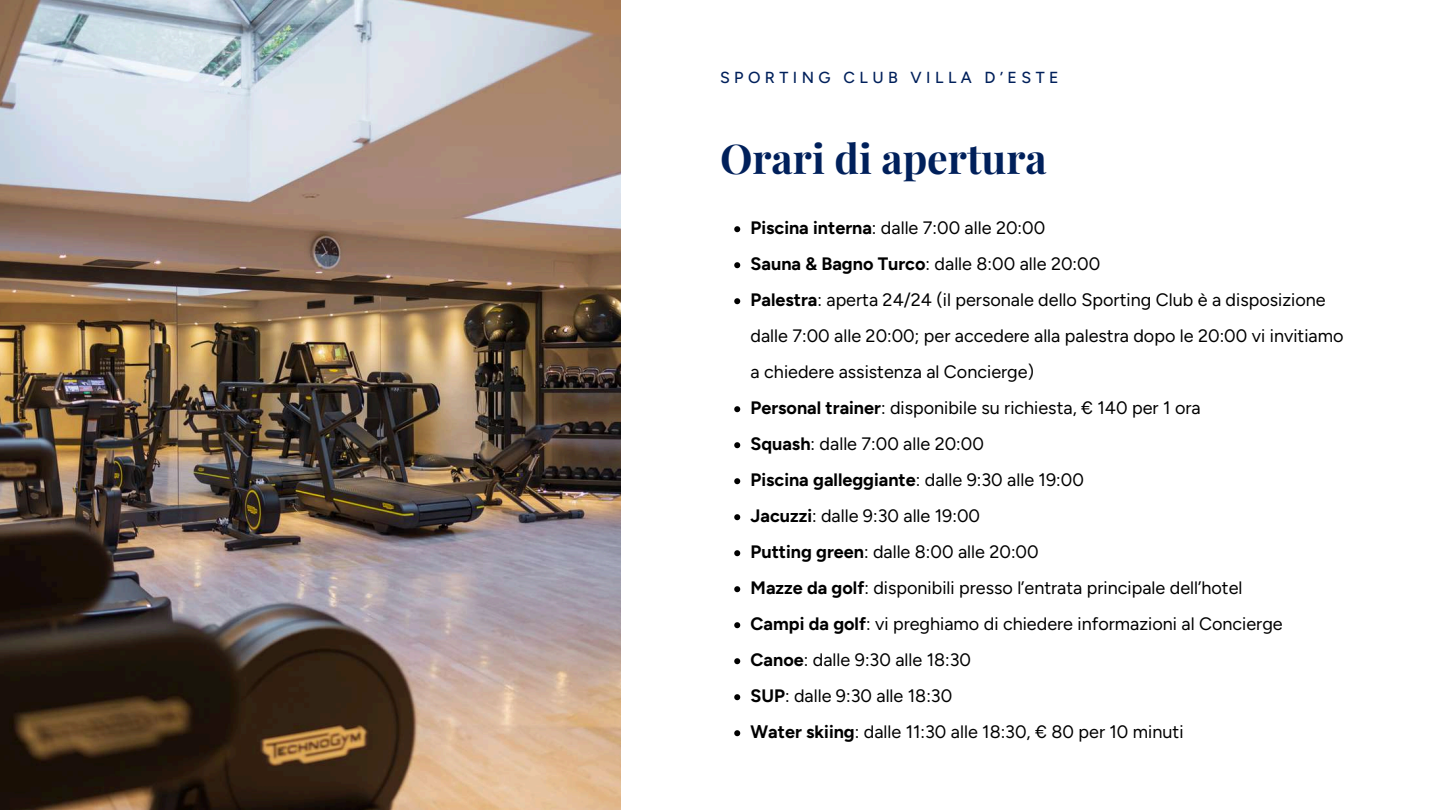
<style>
.page{position:relative;width:1440px;height:810px;background:#fff}
.page>*{position:absolute;margin:0;border:0;box-sizing:border-box;transform-origin:0 0}
.t1{font:700 41px "Playfair Display";color:#00205b}
.t2{font:18px/36px "Figtree";color:#000}
.t3{font:500 16px "Figtree";letter-spacing:.28em;color:#00205b}
.s1{font-weight:700}
</style>
<div class="page">
<img style="left:0;top:0;width:620px;height:810px">
<svg style="left:734px;top:226px;width:6px;height:6px"></svg>
<svg style="left:734px;top:262px;width:6px;height:6px"></svg>
<svg style="left:734px;top:298px;width:6px;height:6px"></svg>
<svg style="left:734px;top:406px;width:6px;height:6px"></svg>
<svg style="left:734px;top:442px;width:6px;height:6px"></svg>
<svg style="left:734px;top:478px;width:6px;height:6px"></svg>
<svg style="left:734px;top:514px;width:6px;height:6px"></svg>
<svg style="left:734px;top:550px;width:6px;height:6px"></svg>
<svg style="left:734px;top:586px;width:6px;height:6px"></svg>
<svg style="left:734px;top:622px;width:6px;height:6px"></svg>
<svg style="left:734px;top:658px;width:6px;height:6px"></svg>
<svg style="left:734px;top:694px;width:6px;height:6px"></svg>
<svg style="left:734px;top:730px;width:6px;height:6px"></svg>
<p class="t3" style="left:720px;top:67px;width:340px">SPORTING CLUB VILLA D’ESTE</p>
<h1 class="t1" style="left:720px;top:130px;width:328px">Orari di apertura</h1>
<p class="t2" style="left:751px;top:210px;width:594px"><span class="s1">Piscina interna</span>: dalle 7:00 alle 20:00<br><span class="s1">Sauna &amp; Bagno Turco</span>: dalle 8:00 alle 20:00<br><span class="s1">Palestra</span>: aperta 24/24 (il personale dello Sporting Club è a disposizione dalle 7:00 alle 20:00; per accedere alla palestra dopo le 20:00 vi invitiamo a chiedere assistenza al Concierge)<br><span class="s1">Personal trainer</span>: disponibile su richiesta, € 140 per 1 ora<br><span class="s1">Squash</span>: dalle 7:00 alle 20:00<br><span class="s1">Piscina galleggiante</span>: dalle 9:30 alle 19:00<br><span class="s1">Jacuzzi</span>: dalle 9:30 alle 19:00<br><span class="s1">Putting green</span>: dalle 8:00 alle 20:00<br><span class="s1">Mazze da golf</span>: disponibili presso l’entrata principale dell’hotel<br><span class="s1">Campi da golf</span>: vi preghiamo di chiedere informazioni al Concierge <span class="s1">Canoe</span>: dalle 9:30 alle 18:30<br><span class="s1">SUP</span>: dalle 9:30 alle 18:30<br><span class="s1">Water skiing</span>: dalle 11:30 alle 18:30, € 80 per 10 minuti</p>
</div>
